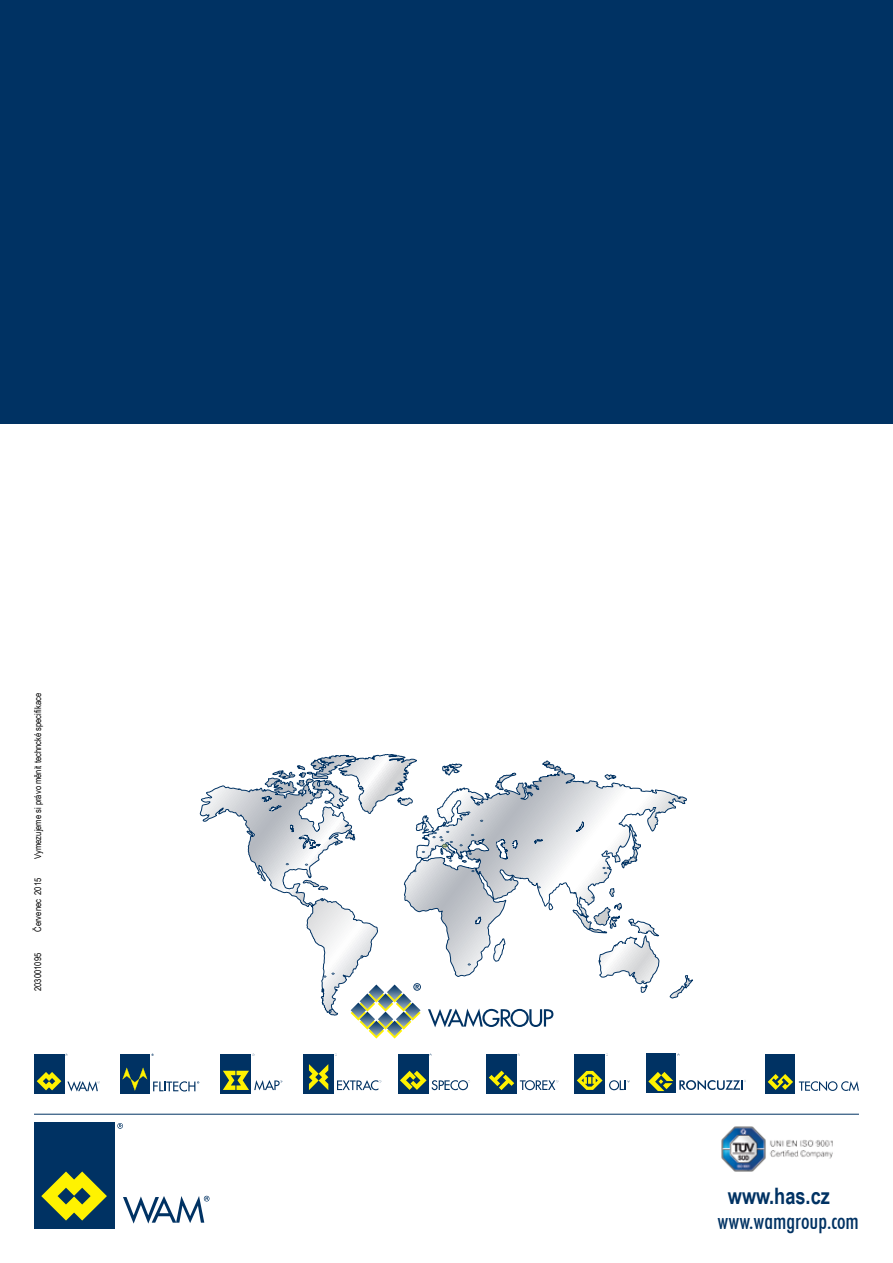
<style>
.page{position:relative;width:893px;height:1263px;background:#fff}
.page>*{position:absolute;margin:0;border:0;box-sizing:border-box;transform-origin:0 0}
.t1{font:500 condensed 22.65px "Futura BT";color:#003263}
.t2{font:700 22.65px "Arial Narrow";color:#003263}
.t3{font:9.3px "Arial Narrow";color:#000}
</style>
<div class="page">
<div style="left:0;top:0;width:893px;height:423px;background:#003263"></div>
<hr style="left:34px;top:1114px;width:825px;height:1px;background:#003263">
<svg style="left:200px;top:754px;width:493px;height:261px"></svg>
<svg style="left:463px;top:811px;width:8px;height:5px"></svg>
<svg style="left:509px;top:878px;width:4px;height:3px"></svg>
<svg style="left:308px;top:875px;width:4px;height:3px"></svg>
<svg style="left:323px;top:972px;width:12px;height:6px"></svg>
<svg style="left:591px;top:896px;width:4px;height:3px"></svg>
<svg style="left:641px;top:980px;width:4px;height:3px"></svg>
<svg style="left:602px;top:867px;width:8px;height:7px"></svg>
<svg style="left:633px;top:856px;width:4px;height:3px"></svg>
<svg style="left:581px;top:913px;width:8px;height:4px"></svg>
<svg style="left:422px;top:823px;width:31px;height:30px"></svg>
<svg style="left:351px;top:983px;width:70px;height:55px"></svg>
<svg style="left:428px;top:1008px;width:125px;height:19px"></svg>
<div style="left:221px;top:1054px;width:30px;height:39px;background:#003263"></div>
<svg style="left:223px;top:1071px;width:59px;height:19px"></svg>
<div style="left:304px;top:1054px;width:30px;height:39px;background:#003263"></div>
<svg style="left:309px;top:1064px;width:19px;height:26px"></svg>
<svg style="left:337px;top:1080px;width:44px;height:10px"></svg>
<div style="left:398px;top:1054px;width:30px;height:39px;background:#003263"></div>
<svg style="left:400px;top:1071px;width:70px;height:19px"></svg>
<div style="left:486px;top:1054px;width:31px;height:39px;background:#003263"></div>
<svg style="left:489px;top:1070px;width:25px;height:20px"></svg>
<svg style="left:520px;top:1080px;width:38px;height:10px"></svg>
<svg style="left:67px;top:1081px;width:33px;height:10px"></svg>
<div style="left:34px;top:1054px;width:30px;height:39px;background:#003263"></div>
<svg style="left:37px;top:1072px;width:24px;height:18px"></svg>
<svg style="left:123px;top:1196px;width:86px;height:27px"></svg>
<div style="left:34px;top:1123px;width:80px;height:106px;background:#003263"></div>
<svg style="left:41px;top:1171px;width:66px;height:49px"></svg>
<svg style="left:117px;top:1123px;width:6px;height:6px"></svg>
<div style="left:575px;top:1054px;width:30px;height:39px;background:#003263"></div>
<svg style="left:577px;top:1071px;width:26px;height:19px"></svg>
<svg style="left:609px;top:1080px;width:21px;height:10px"></svg>
<div style="left:646px;top:1054px;width:30px;height:39px;background:#003263"></div>
<svg style="left:648px;top:1072px;width:25px;height:19px"></svg>
<svg style="left:679px;top:1080px;width:67px;height:10px"></svg>
<div style="left:765px;top:1054px;width:30px;height:39px;background:#003263"></div>
<svg style="left:799px;top:1081px;width:60px;height:10px"></svg>
<svg style="left:768px;top:1074px;width:25px;height:16px"></svg>
<div style="left:120px;top:1054px;width:30px;height:39px;background:#003263"></div>
<svg style="left:122px;top:1067px;width:25px;height:24px"></svg>
<svg style="left:153px;top:1081px;width:46px;height:10px"></svg>
<img style="left:721px;top:1126px;width:112px;height:46px">
<p class="t3" style="left:33px;top:859px;width:167px;rotate:-90deg">Vymezujeme si právo měnit techncké specifikace</p>
<p class="t3" style="left:33px;top:932px;width:55px;rotate:-90deg">Červenec 2015</p>
<p class="t3" style="left:33px;top:991px;width:39px;rotate:-90deg">203001095</p>
<h1 class="t2" style="left:728px;top:1184px;width:103px">www.has.cz</h1>
<h1 class="t1" style="left:717px;top:1207px;width:143px">www.wamgroup.com</h1>
</div>
